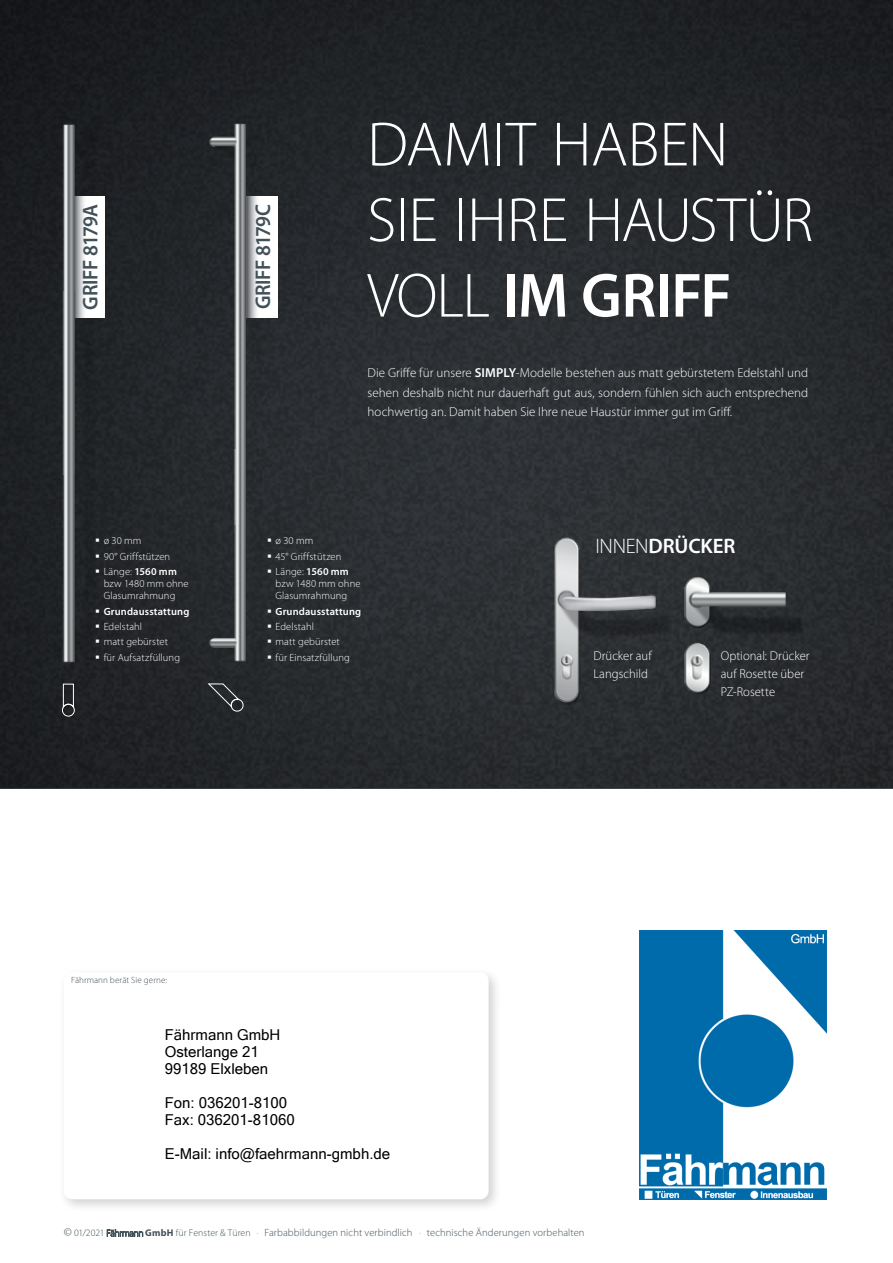
<style>
.page{position:relative;width:893px;height:1263px;background:#fff}
.page>*{position:absolute;margin:0;border:0;box-sizing:border-box;transform-origin:0 0}
.t1{font:300 63px/75.6px "Myriad Pro";letter-spacing:-.005em;color:#fff}
.t2{font:600 21.3px "Myriad Pro";letter-spacing:-.035em;color:#425159;scale:.95 1}
.t3{font:600 21px "Myriad Pro";letter-spacing:-.005em;color:#fff}
.t4{font:15px/17px "Microsoft Sans Serif";color:#000}
.t5{font:300 13.05px/19.5px "Myriad Pro";color:#fff;text-align:justify}
.t6{font:300 12.9px/18px "Myriad Pro";color:#fff}
.t7{font:300 10.5px/15.5px "Myriad Pro";letter-spacing:.01em;color:#fff}
.t8{font:300 10.5px "Myriad Pro";letter-spacing:.01em;color:#425159}
.t9{font:600 10.5px "Myriad Pro";letter-spacing:.015em;color:#fff}
.t10{font:300 9px "Myriad Pro";letter-spacing:.005em;color:#425159}
.s1{font-weight:600}
.s2{font-weight:300}
.s3{font-size:12px}
.s4{font-size:9.75px}
.s5{font-weight:700;font-size:9.75px}
</style>
<div class="page">
<div style="left:0;top:0;width:893px;height:787px;background:#231f20;opacity:.75"></div>
<div style="left:59px;top:967px;width:443px;height:245px;background:#231f20;opacity:.2"></div>
<div style="left:64px;top:972px;width:425px;height:227px;background:#fff;border-radius:9px"></div>
<div style="left:195px;top:119px;width:77px;height:591px;background:#272a2d"></div>
<img style="left:191px;top:115px;width:63px;height:334px">
<svg style="left:207px;top:704px;width:37px;height:9px"></svg>
<svg style="left:247px;top:196px;width:31px;height:121px"></svg>
<div style="left:47px;top:115px;width:76px;height:590px;background:#202326"></div>
<img style="left:43px;top:115px;width:42px;height:176px">
<div style="left:62px;top:704px;width:13px;height:12px;border:1px solid #fff;border-radius:50%"></div>
<svg style="left:63px;top:683px;width:11px;height:26px"></svg>
<svg style="left:74px;top:196px;width:31px;height:121px"></svg>
<img style="left:681px;top:574px;width:133px;height:122px">
<img style="left:549px;top:535px;width:119px;height:177px">
<img style="left:191px;top:449px;width:63px;height:255px">
<img style="left:43px;top:291px;width:42px;height:372px">
<img style="left:501px;top:1009px;width:326px;height:198px">
<img style="left:640px;top:930px;width:187px;height:269px">
<svg style="left:96px;top:624px;width:3px;height:4px"></svg>
<h2 class="t2" style="left:77px;top:310px;width:112px;rotate:-90deg">GRIFF 8179A</h2>
<h2 class="t2" style="left:250px;top:309px;width:112px;rotate:-90deg">GRIFF 8179C</h2>
<h1 class="t1" style="left:367px;top:106px;width:448px">DAMIT HABEN<br>SIE IHRE HAUSTÜR<br>VOLL <span class="s1">IM GRIFF</span></h1>
<p class="t5" style="left:367px;top:363px;width:442px">Die Griffe für unsere <span class="s1">SIMPLY</span>-Modelle bestehen aus matt gebürstetem Edelstahl und sehen deshalb nicht nur dauerhaft gut aus, sondern fühlen sich auch entsprechend hochwertig an. Damit haben Sie Ihre neue Haustür immer gut im Griff.</p>
<p class="t7" style="left:104px;top:533px;width:75px">ø 30 mm<br>90° Griffstützen<br>Länge: <span class="s1">1560 mm</span></p>
<p class="t7" style="left:104px;top:577px;width:86px;line-height:12px">bzw 1480 mm ohne<br>Glasumrahmung</p>
<p class="t9" style="left:104px;top:604px;width:87px">Grundausstattung</p>
<p class="t7" style="left:104px;top:619px;width:78px">Edelstahl<br>matt gebürstet für Aufsatzfüllung</p>
<p class="t7" style="left:276px;top:533px;width:75px">ø 30 mm<br>45° Griffstützen<br>Länge: <span class="s1">1560 mm</span></p>
<p class="t7" style="left:276px;top:577px;width:86px;line-height:12px">bzw 1480 mm ohne<br>Glasumrahmung</p>
<p class="t9" style="left:276px;top:604px;width:87px">Grundausstattung</p>
<p class="t7" style="left:276px;top:619px;width:76px">Edelstahl<br>matt gebürstet für Einsatzfüllung</p>
<h3 class="t3" style="left:595px;top:532px;width:141px"><span class="s2">INNEN</span>DRÜCKER</h3>
<p class="t6" style="left:593px;top:647px;width:60px">Drücker auf<br>Langschild</p>
<p class="t6" style="left:721px;top:647px;width:90px">Optional: Drücker auf Rosette über<br>PZ-Rosette</p>
<p class="t10" style="left:71px;top:974px;width:98px">Fährmann berät Sie gerne:</p>
<p class="t4" style="left:165px;top:1026px;width:117px">Fährmann GmbH<br>Osterlange 21<br>99189 Elxleben</p>
<p class="t4" style="left:165px;top:1094px;width:131px">Fon: 036201-8100<br>Fax: 036201-81060</p>
<p class="t4" style="left:165px;top:1145px;width:227px">E-Mail: info@faehrmann-gmbh.de</p>
<p class="t8" style="left:64px;top:1226px;width:522px"><span class="s3">©</span> <span class="s4">01/2021 Fährmann</span> <span class="s5">GmbH</span> <span class="s4">für Fenster &amp; Türen .</span> Farbabbildungen nicht verbindlich <span class="s4">.</span> technische Änderungen vorbehalten</p>
</div>
